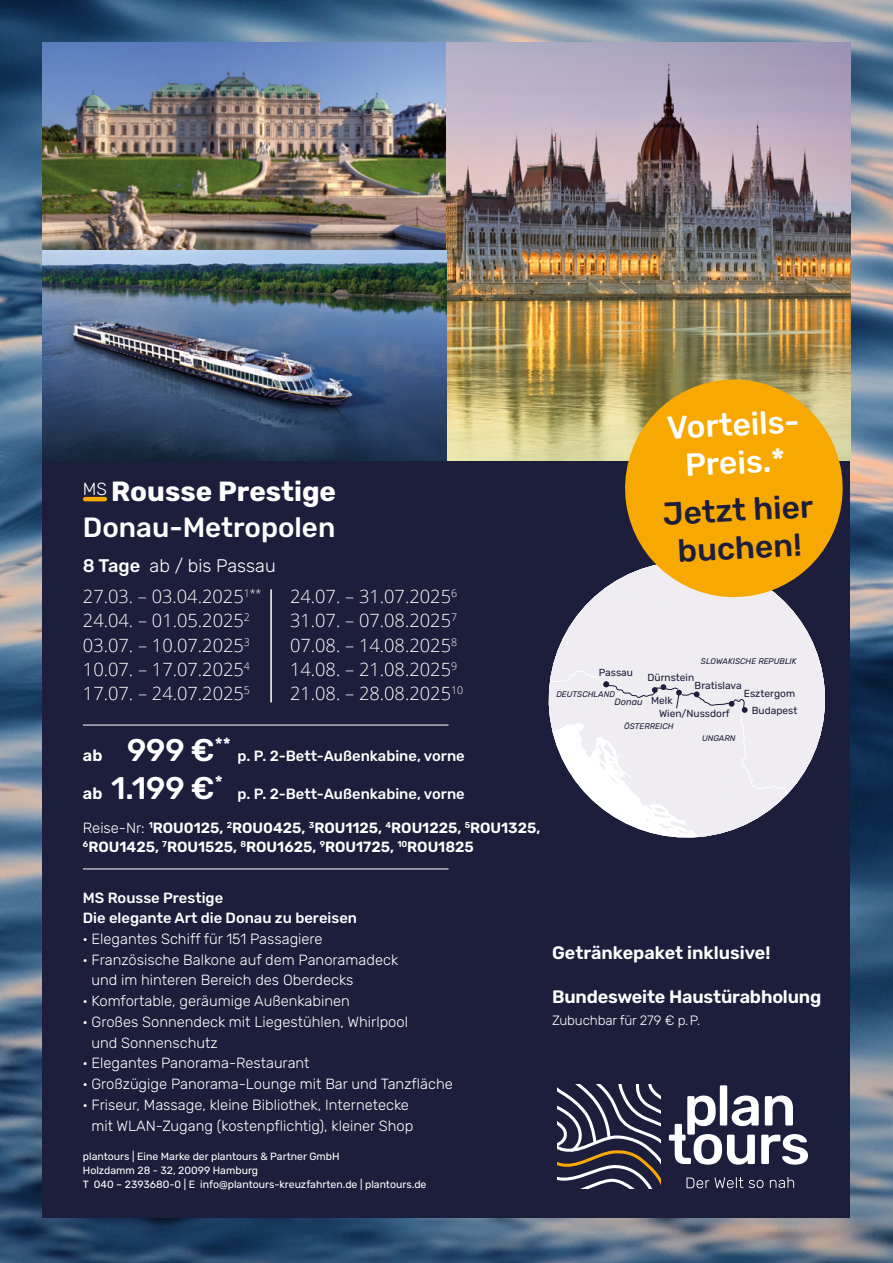
<style>
.page{position:relative;width:893px;height:1263px;background:#fff}
.page>*{position:absolute;margin:0;border:0;box-sizing:border-box;transform-origin:0 0}
.t1{font:500 31.8px/38.2px "Rubik";color:#fff;text-align:center}
.t2{font:500 31.8px/38.2px "Rubik";color:#1d1d3c;text-align:center}
.t3{font:500 31.35px "Rubik";color:#fff}
.t4{font:500 27.75px/36.5px "Rubik";color:#fff}
.t5{font:300 18.3px/24.3px "Open Sans";color:#fff}
.t6{font:300 18.3px "Rubik";color:#fff}
.t7{font:600 18px "Rubik";letter-spacing:-.01em;color:#fff}
.t8{font:300 14.85px "Rubik";color:#fff}
.t9{font:500 14.85px/20.7px "Rubik";color:#fff}
.t10{font:600 14.85px/19px "Rubik";color:#fff}
.t11{font:300 13.5px "Rubik";letter-spacing:-.01em;color:#fff}
.t12{font:10.5px/14.1px "Rubik";color:#fff}
.t13{font:10.2px "Rubik";color:#1d1d3c}
.t14{font:italic 9.15px "Rubik";color:#1d1d3c}
.t15{font:italic 8.1px "Rubik";color:#1d1d3c}
.s1{font-weight:700}
.s2{font-weight:500}
.s3{font-weight:600;font-size:16.2px}
.s4{font-weight:300}
</style>
<div class="page">
<img style="left:0;top:0;width:893px;height:1263px">
<div style="left:43px;top:458px;width:807px;height:760px;background:#1d1d3c"></div>
<img style="left:43px;top:43px;width:807px;height:417px">
<svg style="left:548px;top:579px;width:277px;height:259px"></svg>
<svg style="left:618px;top:372px;width:232px;height:232px;background:#d69e26"></svg>
<hr style="left:85px;top:497px;width:20px;height:4px;background:#f8a901">
<hr style="left:83px;top:725px;width:366px;height:1px;background:#fff">
<svg style="left:669px;top:1085px;width:139px;height:79px"></svg>
<svg style="left:686px;top:1177px;width:57px;height:11px"></svg>
<svg style="left:749px;top:1180px;width:14px;height:8px"></svg>
<svg style="left:770px;top:1177px;width:24px;height:11px"></svg>
<svg style="left:557px;top:1084px;width:104px;height:104px"></svg>
<hr style="left:83px;top:868px;width:366px;height:1px;background:#fff">
<hr style="left:270px;top:589px;width:2px;height:113px;background:#fff">
<h3 class="t4" style="left:83px;top:474px;width:255px"><sup>MS</sup> <span class="s1">Rousse Prestige<br></span>Donau-Metropolen</h3>
<p class="t6" style="left:83px;top:552px;width:194px"><span class="s2">8 Tage</span> ab / bis Passau</p>
<p class="t5" style="left:83px;top:584px;width:180px">27.03. – 03.04.2025<sup>1**<br></sup>24.04. – 01.05.2025<sup>2<br></sup>03.07. – 10.07.2025<sup>3<br></sup>10.07. – 17.07.2025<sup>4<br></sup>17.07. – 24.07.2025<sup>5</sup></p>
<p class="t5" style="left:290px;top:584px;width:175px">24.07. – 31.07.2025<sup>6<br></sup>31.07. – 07.08.2025<sup>7<br></sup>07.08. – 14.08.2025<sup>8<br></sup>14.08. – 21.08.2025<sup>9<br></sup>21.08. – 28.08.2025<sup>10</sup></p>
<h2 class="t3" style="left:83px;top:727px;width:150px"><span class="s3">ab</span> 999 €<sup>**</sup></h2>
<p class="t9" style="left:237px;top:747px;width:229px">p. P. 2-Bett-Außenkabine, vorne</p>
<h2 class="t3" style="left:83px;top:765px;width:142px"><span class="s3">ab</span> 1.199 €<sup>*</sup></h2>
<p class="t9" style="left:237px;top:784px;width:229px">p. P. 2-Bett-Außenkabine, vorne</p>
<p class="t10" style="left:83px;top:819px;width:459px"><span class="s4">Reise-Nr:</span> <sup>1</sup>ROU0125, <sup>2</sup>ROU0425, <sup>3</sup>ROU1125, <sup>4</sup>ROU1225, <sup>5</sup>ROU1325,<br><sup>6</sup>ROU1425, <sup>7</sup>ROU1525, <sup>8</sup>ROU1625, <sup>9</sup>ROU1725, <sup>10</sup>ROU1825</p>
<h1 class="t1" style="left:666px;top:410px;width:135px;rotate:-3deg">Vorteils-<br>Preis.*</h1>
<h1 class="t2" style="left:662px;top:496px;width:152px;rotate:-3deg">Jetzt hier buchen!</h1>
<p class="t15" style="left:701px;top:656px;width:97px">SLOWAKISCHE REPUBLIK</p>
<p class="t13" style="left:599px;top:665px;width:36px">Passau</p>
<p class="t13" style="left:647px;top:670px;width:48px">Dürnstein</p>
<p class="t13" style="left:659px;top:706px;width:72px">Wien/Nussdorf</p>
<p class="t13" style="left:694px;top:678px;width:49px">Bratislava</p>
<p class="t13" style="left:744px;top:686px;width:53px">Esztergom</p>
<p class="t15" style="left:556px;top:688px;width:60px">DEUTSCHLAND</p>
<p class="t13" style="left:651px;top:693px;width:23px">Melk</p>
<p class="t14" style="left:615px;top:695px;width:30px">Donau</p>
<p class="t13" style="left:752px;top:703px;width:47px">Budapest</p>
<p class="t15" style="left:624px;top:720px;width:51px">ÖSTERREICH</p>
<p class="t15" style="left:702px;top:732px;width:35px">UNGARN</p>
<p class="t9" style="left:83px;top:888px;width:276px">MS Rousse Prestige<br>Die elegante Art die Donau zu bereisen</p>
<p class="t8" style="left:83px;top:928px;width:241px">· Elegantes Schiff für 151 Passagiere</p>
<p class="t8" style="left:83px;top:949px;width:317px">· Französische Balkone auf dem Panoramadeck</p>
<p class="t8" style="left:91px;top:970px;width:263px">und im hinteren Bereich des Oberdecks</p>
<p class="t8" style="left:83px;top:990px;width:268px">· Komfortable, geräumige Außenkabinen</p>
<p class="t8" style="left:83px;top:1011px;width:327px">· Großes Sonnendeck mit Liegestühlen, Whirlpool</p>
<p class="t8" style="left:91px;top:1032px;width:128px">und Sonnenschutz</p>
<p class="t8" style="left:83px;top:1052px;width:228px">· Elegantes Panorama-Restaurant</p>
<p class="t8" style="left:83px;top:1073px;width:371px">· Großzügige Panorama-Lounge mit Bar und Tanzfläche</p>
<p class="t8" style="left:83px;top:1094px;width:327px">· Friseur, Massage, kleine Bibliothek, Internetecke</p>
<p class="t8" style="left:91px;top:1115px;width:323px">mit WLAN-Zugang (kostenpflichtig), kleiner Shop</p>
<p class="t12" style="left:83px;top:1150px;width:345px">plantours | Eine Marke der plantours &amp; Partner GmbH<br>Holzdamm 28 - 32, 20099 Hamburg<br>T 040 – 2393680-0 | E info@plantours-kreuzfahrten.de | plantours.de</p>
<p class="t7" style="left:552px;top:939px;width:220px">Getränkepaket inklusive!</p>
<p class="t7" style="left:552px;top:983px;width:271px">Bundesweite Haustürabholung</p>
<p class="t11" style="left:552px;top:1010px;width:150px">Zubuchbar für 279 € p.P.</p>
</div>
